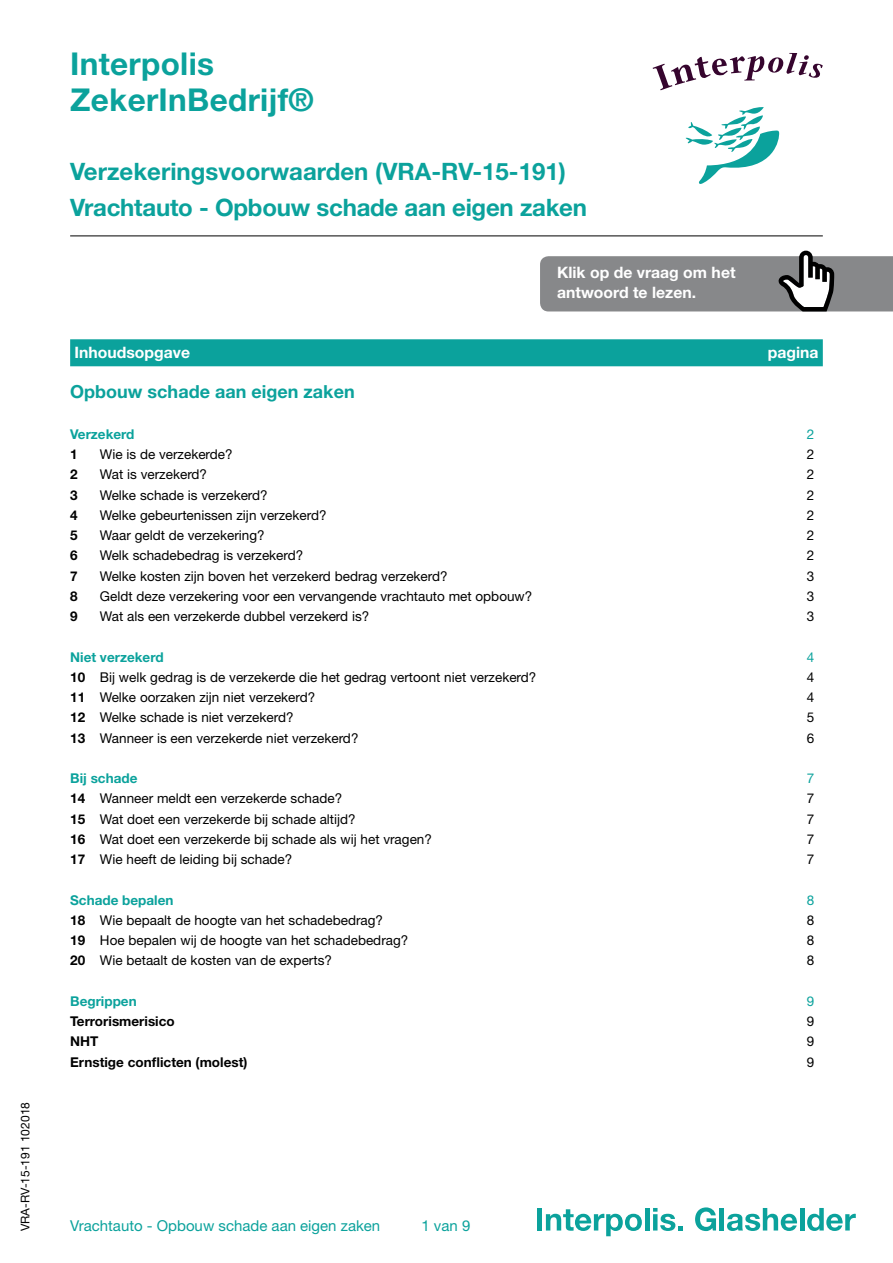
<style>
.page{position:relative;width:893px;height:1263px;background:#fff}
.page>*{position:absolute;margin:0;border:0;box-sizing:border-box;transform-origin:0 0}
.t1{font:700 31.5px/36px "Helvetica Neue LT Std";letter-spacing:.01em;color:#0ba29c}
.t2{font:700 24px/36px "Helvetica Neue LT Std";letter-spacing:-.01em;color:#0ba29c}
.t3{font:700 18px "Helvetica Neue LT Std";color:#0ba29c}
.t4{font:700 15.75px/20.2px "Helvetica Neue LT Std";color:#fff}
.t5{font:15px "Helvetica Neue LT Std";color:#0ba29c}
.t6{font:13.5px "Helvetica Neue LT Std";color:#000}
.t7{font:700 13.5px "Helvetica Neue LT Std";color:#000}
.t8{font:700 13.5px "Helvetica Neue LT Std";color:#0ba29c}
.t9{font:13.5px "Helvetica Neue LT Std";color:#0ba29c}
.t10{font:12px "Helvetica Neue LT Std";color:#000}
.s1{font-weight:700}
</style>
<div class="page">
<hr style="left:70px;top:236px;width:753px;height:1px;background:#000">
<div style="left:537px;top:1208px;width:5px;height:22px;background:#0ba29c"></div>
<svg style="left:546px;top:1209px;width:96px;height:27px"></svg>
<hr style="left:645px;top:1208px;width:4px;height:22px;background:#0ba29c">
<svg style="left:653px;top:1208px;width:30px;height:23px"></svg>
<svg style="left:695px;top:1207px;width:21px;height:24px"></svg>
<hr style="left:720px;top:1208px;width:4px;height:22px;background:#0ba29c">
<svg style="left:727px;top:1208px;width:70px;height:23px"></svg>
<hr style="left:800px;top:1208px;width:4px;height:22px;background:#0ba29c">
<svg style="left:807px;top:1208px;width:49px;height:23px"></svg>
<svg style="left:540px;top:251px;width:353px;height:60px;background:#909193"></svg>
<div style="left:70px;top:339px;width:753px;height:27px;background:#0ba29c"></div>
<svg style="left:653px;top:53px;width:170px;height:37px"></svg>
<svg style="left:685px;top:107px;width:95px;height:77px"></svg>
<p class="t10" style="left:18px;top:1231px;width:130px;rotate:-90deg">VRA-RV-15-191 102018</p>
<h1 class="t1" style="left:70px;top:46px;width:245px">Interpolis<br>ZekerInBedrijf®</h1>
<h2 class="t2" style="left:70px;top:153px;width:518px">Verzekeringsvoorwaarden (VRA-RV-15-191)<br>Vrachtauto - Opbouw schade aan eigen zaken</h2>
<p class="t4" style="left:557px;top:262px;width:180px">Klik op de vraag om het antwoord te lezen.</p>
<p class="t4" style="left:74px;top:342px;width:117px">Inhoudsopgave</p>
<p class="t4" style="left:768px;top:342px;width:52px">pagina</p>
<h3 class="t3" style="left:70px;top:381px;width:286px">Opbouw schade aan eigen zaken</h3>
<p class="t8" style="left:70px;top:426px;width:66px">Verzekerd</p>
<p class="t9" style="left:807px;top:426px;width:9px">2</p>
<p class="t7" style="left:70px;top:446px;width:9px">1</p>
<p class="t6" style="left:100px;top:446px;width:134px">Wie is de verzekerde?</p>
<p class="t6" style="left:807px;top:446px;width:9px">2</p>
<p class="t7" style="left:70px;top:466px;width:9px">2</p>
<p class="t6" style="left:100px;top:466px;width:109px">Wat is verzekerd?</p>
<p class="t6" style="left:807px;top:466px;width:9px">2</p>
<p class="t7" style="left:70px;top:486px;width:9px">3</p>
<p class="t6" style="left:100px;top:487px;width:169px">Welke schade is verzekerd?</p>
<p class="t6" style="left:807px;top:487px;width:9px">2</p>
<p class="t7" style="left:70px;top:507px;width:9px">4</p>
<p class="t6" style="left:100px;top:507px;width:228px">Welke gebeurtenissen zijn verzekerd?</p>
<p class="t6" style="left:807px;top:507px;width:9px">2</p>
<p class="t7" style="left:70px;top:527px;width:9px">5</p>
<p class="t6" style="left:100px;top:527px;width:166px">Waar geldt de verzekering?</p>
<p class="t6" style="left:807px;top:527px;width:9px">2</p>
<p class="t7" style="left:70px;top:547px;width:9px">6</p>
<p class="t6" style="left:100px;top:547px;width:205px">Welk schadebedrag is verzekerd?</p>
<p class="t6" style="left:807px;top:547px;width:9px">2</p>
<p class="t7" style="left:70px;top:567px;width:9px">7</p>
<p class="t6" style="left:100px;top:568px;width:349px">Welke kosten zijn boven het verzekerd bedrag verzekerd?</p>
<p class="t6" style="left:807px;top:568px;width:9px">3</p>
<p class="t7" style="left:70px;top:588px;width:9px">8</p>
<p class="t6" style="left:100px;top:588px;width:434px">Geldt deze verzekering voor een vervangende vrachtauto met opbouw?</p>
<p class="t6" style="left:807px;top:588px;width:9px">3</p>
<p class="t7" style="left:70px;top:608px;width:9px">9</p>
<p class="t6" style="left:100px;top:608px;width:271px">Wat als een verzekerde dubbel verzekerd is?</p>
<p class="t6" style="left:807px;top:608px;width:9px">3</p>
<p class="t8" style="left:70px;top:648px;width:95px">Niet verzekerd</p>
<p class="t9" style="left:807px;top:649px;width:9px">4</p>
<p class="t6" style="left:70px;top:669px;width:468px"><span class="s1">10</span> Bij welk gedrag is de verzekerde die het gedrag vertoont niet verzekerd?</p>
<p class="t6" style="left:807px;top:669px;width:9px">4</p>
<p class="t6" style="left:70px;top:689px;width:247px"><span class="s1">11</span> Welke oorzaken zijn niet verzekerd?</p>
<p class="t6" style="left:807px;top:689px;width:9px">4</p>
<p class="t6" style="left:70px;top:709px;width:225px"><span class="s1">12</span> Welke schade is niet verzekerd?</p>
<p class="t6" style="left:807px;top:709px;width:9px">5</p>
<p class="t6" style="left:70px;top:730px;width:290px"><span class="s1">13</span> Wanneer is een verzekerde niet verzekerd?</p>
<p class="t6" style="left:807px;top:730px;width:9px">6</p>
<p class="t8" style="left:70px;top:770px;width:69px">Bij schade</p>
<p class="t9" style="left:807px;top:770px;width:9px">7</p>
<p class="t6" style="left:70px;top:790px;width:274px"><span class="s1">14</span> Wanneer meldt een verzekerde schade?</p>
<p class="t6" style="left:807px;top:790px;width:9px">7</p>
<p class="t6" style="left:70px;top:811px;width:287px"><span class="s1">15</span> Wat doet een verzekerde bij schade altijd?</p>
<p class="t6" style="left:807px;top:811px;width:9px">7</p>
<p class="t6" style="left:70px;top:831px;width:363px"><span class="s1">16</span> Wat doet een verzekerde bij schade als wij het vragen?</p>
<p class="t6" style="left:807px;top:831px;width:9px">7</p>
<p class="t6" style="left:70px;top:851px;width:224px"><span class="s1">17</span> Wie heeft de leiding bij schade?</p>
<p class="t6" style="left:807px;top:851px;width:9px">7</p>
<p class="t8" style="left:70px;top:891px;width:105px">Schade bepalen</p>
<p class="t9" style="left:807px;top:892px;width:9px">8</p>
<p class="t6" style="left:70px;top:912px;width:314px"><span class="s1">18</span> Wie bepaalt de hoogte van het schadebedrag?</p>
<p class="t6" style="left:807px;top:912px;width:9px">8</p>
<p class="t6" style="left:70px;top:932px;width:340px"><span class="s1">19</span> Hoe bepalen wij de hoogte van het schadebedrag?</p>
<p class="t6" style="left:807px;top:932px;width:9px">8</p>
<p class="t6" style="left:70px;top:952px;width:263px"><span class="s1">20</span> Wie betaalt de kosten van de experts?</p>
<p class="t6" style="left:807px;top:952px;width:9px">8</p>
<p class="t8" style="left:70px;top:993px;width:68px">Begrippen</p>
<p class="t9" style="left:807px;top:993px;width:9px">9</p>
<p class="t7" style="left:70px;top:1013px;width:106px">Terrorismerisico</p>
<p class="t6" style="left:807px;top:1013px;width:9px">9</p>
<p class="t7" style="left:70px;top:1033px;width:30px">NHT</p>
<p class="t6" style="left:807px;top:1033px;width:9px">9</p>
<p class="t7" style="left:70px;top:1053px;width:179px">Ernstige conflicten (molest)</p>
<p class="t6" style="left:807px;top:1054px;width:9px">9</p>
<p class="t5" style="left:70px;top:1216px;width:312px">Vrachtauto - Opbouw schade aan eigen zaken</p>
<p class="t5" style="left:421px;top:1217px;width:51px">1 van 9</p>
</div>
